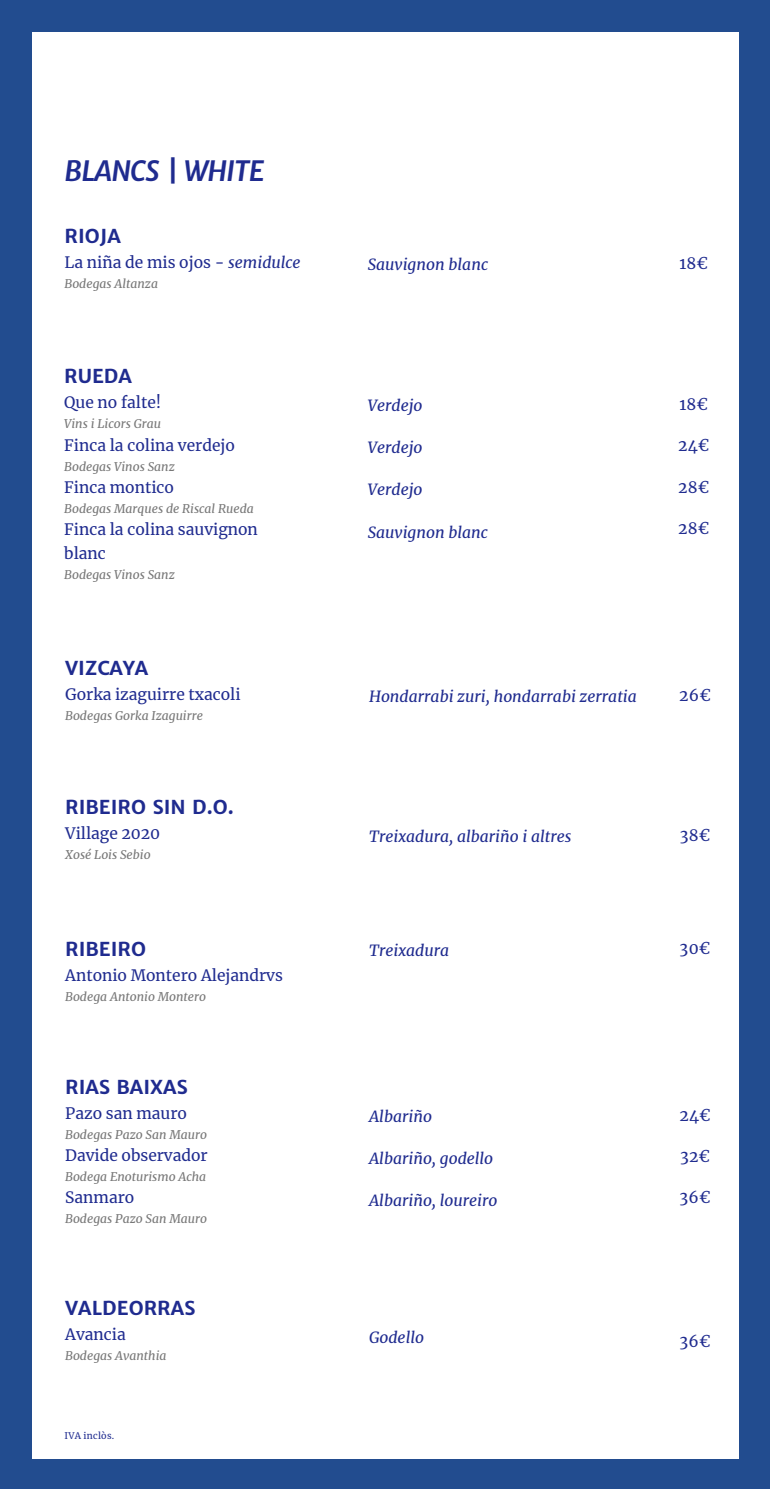
<style>
.page{position:relative;width:770px;height:1489px;background:#fff}
.page>*{position:absolute;margin:0;border:0;box-sizing:border-box;transform-origin:0 0}
.t1{font:italic 700 27.65px "Merriweather Sans";letter-spacing:-.025em;color:#1f2b8f}
.t2{font:700 19.25px "Merriweather Sans";color:#1f2b8f}
.t3{font:15.58px "Merriweather";color:#1f2b8f}
.t4{font:italic 15.58px "Merriweather";color:#1f2b8f}
.t5{font:italic 12.08px "Merriweather";color:#777}
.t6{font:9.1px "Merriweather";letter-spacing:.025em;color:#1f2b8f}
.s1{font-style:normal}
.s2{font-style:italic}
</style>
<div class="page">
<div style="left:0;top:0;width:32px;height:1488px;background:#224c8f"></div>
<div style="left:739px;top:0;width:30px;height:1488px;background:#224c8f"></div>
<div style="left:0;top:0;width:769px;height:32px;background:#224c8f"></div>
<div style="left:0;top:1458px;width:769px;height:30px;background:#224c8f"></div>
<p class="t1" style="left:65px;top:154px;width:201px">BLANCS <span class="s1">|</span> WHITE</p>
<p class="t2" style="left:65px;top:224px;width:58px">RIOJA</p>
<p class="t3" style="left:65px;top:252px;width:237px">La niña de mis ojos - <span class="s2">semidulce</span></p>
<p class="t4" style="left:367px;top:254px;width:122px">Sauvignon blanc</p>
<p class="t3" style="left:679px;top:253px;width:30px">18€</p>
<p class="t5" style="left:65px;top:276px;width:95px">Bodegas Altanza</p>
<p class="t2" style="left:64px;top:364px;width:69px">RUEDA</p>
<p class="t3" style="left:64px;top:393px;width:99px">Que no falte!</p>
<p class="t5" style="left:64px;top:416px;width:98px">Vins i Licors Grau</p>
<p class="t3" style="left:64px;top:435px;width:172px">Finca la colina verdejo</p>
<p class="t5" style="left:64px;top:459px;width:112px">Bodegas Vinos Sanz</p>
<p class="t3" style="left:64px;top:477px;width:111px">Finca montico</p>
<p class="t5" style="left:64px;top:501px;width:191px">Bodegas Marques de Riscal Rueda</p>
<p class="t3" style="left:64px;top:519px;width:195px">Finca la colina sauvignon</p>
<p class="t3" style="left:64px;top:544px;width:43px">blanc</p>
<p class="t5" style="left:64px;top:567px;width:112px">Bodegas Vinos Sanz</p>
<p class="t2" style="left:65px;top:655px;width:84px">VIZCAYA</p>
<p class="t3" style="left:65px;top:684px;width:177px">Gorka izaguirre txacoli</p>
<p class="t5" style="left:65px;top:708px;width:139px">Bodegas Gorka Izaguirre</p>
<p class="t2" style="left:65px;top:795px;width:170px">RIBEIRO SIN D.O.</p>
<p class="t3" style="left:65px;top:824px;width:96px">Village 2020</p>
<p class="t5" style="left:65px;top:847px;width:87px">Xosé Lois Sebio</p>
<p class="t2" style="left:65px;top:937px;width:82px">RIBEIRO</p>
<p class="t3" style="left:65px;top:966px;width:219px">Antonio Montero Alejandrvs</p>
<p class="t5" style="left:65px;top:989px;width:142px">Bodega Antonio Montero</p>
<p class="t2" style="left:65px;top:1074px;width:124px">RIAS BAIXAS</p>
<p class="t3" style="left:65px;top:1103px;width:123px">Pazo san mauro</p>
<p class="t5" style="left:65px;top:1127px;width:143px">Bodegas Pazo San Mauro</p>
<p class="t3" style="left:65px;top:1145px;width:144px">Davide observador</p>
<p class="t5" style="left:65px;top:1169px;width:142px">Bodega Enoturismo Acha</p>
<p class="t3" style="left:65px;top:1188px;width:71px">Sanmaro</p>
<p class="t5" style="left:65px;top:1211px;width:143px">Bodegas Pazo San Mauro</p>
<p class="t2" style="left:65px;top:1296px;width:132px">VALDEORRAS</p>
<p class="t3" style="left:65px;top:1324px;width:62px">Avancia</p>
<p class="t5" style="left:65px;top:1348px;width:103px">Bodegas Avanthia</p>
<p class="t6" style="left:65px;top:1430px;width:51px">IVA inclòs.</p>
<p class="t4" style="left:367px;top:396px;width:56px">Verdejo</p>
<p class="t4" style="left:367px;top:438px;width:56px">Verdejo</p>
<p class="t4" style="left:367px;top:480px;width:56px">Verdejo</p>
<p class="t4" style="left:367px;top:522px;width:121px">Sauvignon blanc</p>
<p class="t3" style="left:679px;top:395px;width:30px">18€</p>
<p class="t3" style="left:677px;top:436px;width:33px">24€</p>
<p class="t3" style="left:677px;top:477px;width:32px">28€</p>
<p class="t3" style="left:677px;top:519px;width:32px">28€</p>
<p class="t4" style="left:369px;top:687px;width:269px">Hondarrabi zuri, hondarrabi zerratia</p>
<p class="t3" style="left:678px;top:686px;width:33px">26€</p>
<p class="t4" style="left:369px;top:826px;width:204px">Treixadura, albariño i altres</p>
<p class="t3" style="left:679px;top:825px;width:32px">38€</p>
<p class="t4" style="left:369px;top:940px;width:81px">Treixadura</p>
<p class="t3" style="left:679px;top:939px;width:32px">30€</p>
<p class="t4" style="left:369px;top:1106px;width:64px">Albariño</p>
<p class="t4" style="left:369px;top:1148px;width:126px">Albariño, godello</p>
<p class="t4" style="left:369px;top:1190px;width:130px">Albariño, loureiro</p>
<p class="t3" style="left:679px;top:1105px;width:33px">24€</p>
<p class="t3" style="left:679px;top:1146px;width:31px">32€</p>
<p class="t3" style="left:679px;top:1188px;width:32px">36€</p>
<p class="t4" style="left:369px;top:1327px;width:56px">Godello</p>
<p class="t3" style="left:679px;top:1331px;width:32px">36€</p>
</div>
